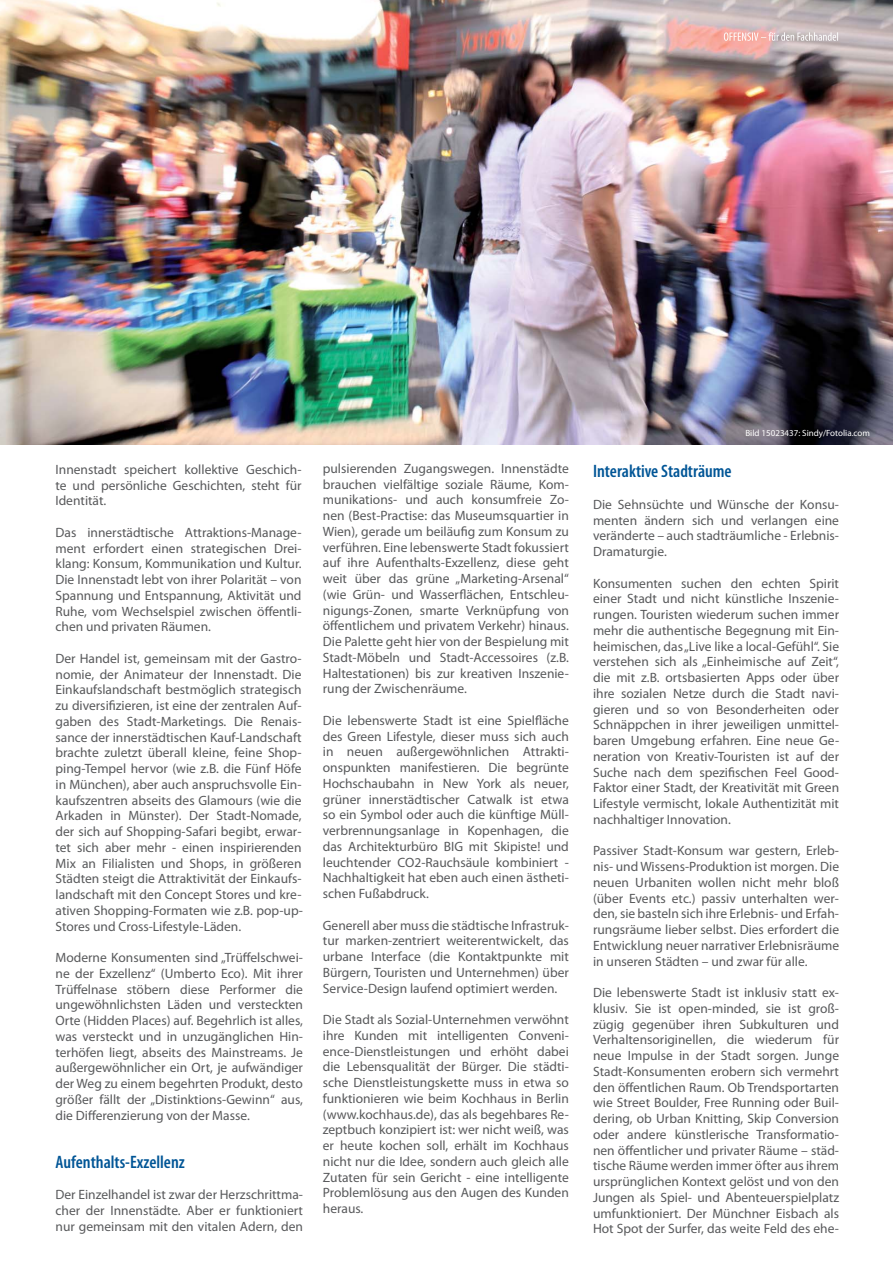
<style>
.page{position:relative;width:893px;height:1263px;background:#fff}
.page>*{position:absolute;margin:0;border:0;box-sizing:border-box;transform-origin:0 0}
.t1{font:600 condensed 18px "Myriad Pro";color:#005596}
.t2{font:13.5px/15.8px "Myriad Pro";color:#58595b;text-align:justify}
.t3{font:9px "Myriad Pro";color:#fff}
</style>
<div class="page">
<img style="left:0;top:0;width:893px;height:444px">
<svg style="left:724px;top:32px;width:114px;height:9px"></svg>
<p class="t2" style="left:56px;top:462px;width:248px">Innenstadt speichert kollektive Geschich&shy;te und persönliche Geschichten, steht für Identität.</p>
<p class="t2" style="left:56px;top:525px;width:248px">Das innerstädtische Attraktions-Manage&shy;ment erfordert einen strategischen Drei&shy;klang: Konsum, Kommunikation und Kultur.<br>Die Innenstadt lebt von ihrer Polarität – von Spannung und Entspannung, Aktivität und Ruhe, vom Wechselspiel zwischen öffentli&shy;chen und privaten Räumen.</p>
<p class="t2" style="left:56px;top:651px;width:249px">Der Handel ist, gemeinsam mit der Gastro&shy;nomie, der Animateur der Innenstadt. Die Einkaufslandschaft bestmöglich strategisch zu diversifizieren, ist eine der zentralen Auf&shy;gaben des Stadt-Marketings. Die Renais&shy;sance der innerstädtischen Kauf-Landschaft brachte zuletzt überall kleine, feine Shop&shy;ping-Tempel hervor (wie z.B. die Fünf Höfe in München), aber auch anspruchsvolle Ein&shy;kaufszentren abseits des Glamours (wie die Arkaden in Münster). Der Stadt-Nomade, der sich auf Shopping-Safari begibt, erwar&shy;tet sich aber mehr - einen inspirierenden Mix an Filialisten und Shops, in größeren Städten steigt die Attraktivität der Einkaufs&shy;landschaft mit den Concept Stores und kre&shy;ativen Shopping-Formaten wie z.B. pop-up-Stores und Cross-Lifestyle-Läden.</p>
<p class="t2" style="left:56px;top:951px;width:249px">Moderne Konsumenten sind „Trüffelschwei&shy;ne der Exzellenz“ (Umberto Eco). Mit ihrer Trüffelnase stöbern diese Performer die ungewöhnlichsten Läden und versteckten Orte (Hidden Places) auf. Begehrlich ist alles, was versteckt und in unzugänglichen Hin&shy;terhöfen liegt, abseits des Mainstreams. Je außergewöhnlicher ein Ort, je aufwändiger der Weg zu einem begehrten Produkt, desto größer fällt der „Distinktions-Gewinn“ aus, die Differenzierung von der Masse.</p>
<h1 class="t1" style="left:56px;top:1155px;width:131px">Aufenthalts-Exzellenz</h1>
<p class="t2" style="left:56px;top:1188px;width:249px">Der Einzelhandel ist zwar der Herzschrittma&shy;cher der Innenstädte. Aber er funktioniert nur gemeinsam mit den vitalen Adern, den</p>
<p class="t2" style="left:323px;top:461px;width:248px">pulsierenden Zugangswegen. Innenstädte brauchen vielfältige soziale Räume, Kom&shy;munikations- und auch konsumfreie Zo&shy;nen (Best-Practise: das Museumsquartier in Wien), gerade um beiläufig zum Konsum zu verführen. Eine lebenswerte Stadt fokussiert auf ihre Aufenthalts-Exzellenz, diese geht weit über das grüne „Marketing-Arsenal“ (wie Grün- und Wasserflächen, Entschleu&shy;nigungs-Zonen, smarte Verknüpfung von öffentlichem und privatem Verkehr) hinaus.<br>Die Palette geht hier von der Bespielung mit Stadt-Möbeln und Stadt-Accessoires (z.B.<br>Haltestationen) bis zur kreativen Inszenie&shy;rung der Zwischenräume.</p>
<p class="t2" style="left:323px;top:713px;width:248px">Die lebenswerte Stadt ist eine Spielfläche des Green Lifestyle, dieser muss sich auch in neuen außergewöhnlichen Attrakti&shy;onspunkten manifestieren. Die begrünte Hochschaubahn in New York als neuer, grüner innerstädtischer Catwalk ist etwa so ein Symbol oder auch die künftige Müll&shy;verbrennungsanlage in Kopenhagen, die das Architekturbüro BIG mit Skipiste! und leuchtender CO2-Rauchsäule kombiniert - Nachhaltigkeit hat eben auch einen ästheti&shy;schen Fußabdruck.</p>
<p class="t2" style="left:323px;top:918px;width:248px">Generell aber muss die städtische Infrastruk&shy;tur marken-zentriert weiterentwickelt, das urbane Interface (die Kontaktpunkte mit Bürgern, Touristen und Unternehmen) über Service-Design laufend optimiert werden.</p>
<p class="t2" style="left:323px;top:1013px;width:248px">Die Stadt als Sozial-Unternehmen verwöhnt ihre Kunden mit intelligenten Conveni&shy;ence-Dienstleistungen und erhöht dabei die Lebensqualität der Bürger. Die städti&shy;sche Dienstleistungskette muss in etwa so funktionieren wie beim Kochhaus in Berlin (www.kochhaus.de), das als begehbares Re&shy;zeptbuch konzipiert ist: wer nicht weiß, was er heute kochen soll, erhält im Kochhaus nicht nur die Idee, sondern auch gleich alle Zutaten für sein Gericht - eine intelligente Problemlösung aus den Augen des Kunden heraus.</p>
<p class="t3" style="left:745px;top:430px;width:126px">Bild 15023437: Sindy/Fotolia.com</p>
<h1 class="t1" style="left:593px;top:464px;width:140px">Interaktive Stadträume</h1>
<p class="t2" style="left:593px;top:497px;width:248px">Die Sehnsüchte und Wünsche der Konsu&shy;menten ändern sich und verlangen eine veränderte – auch stadträumliche - Erlebnis-Dramaturgie.</p>
<p class="t2" style="left:593px;top:576px;width:248px">Konsumenten suchen den echten Spirit einer Stadt und nicht künstliche Inszenie&shy;rungen. Touristen wiederum suchen immer mehr die authentische Begegnung mit Ein&shy;heimischen, das „Live like a local-Gefühl“. Sie verstehen sich als „Einheimische auf Zeit“, die mit z.B. ortsbasierten Apps oder über ihre sozialen Netze durch die Stadt navi&shy;gieren und so von Besonderheiten oder Schnäppchen in ihrer jeweiligen unmittel&shy;baren Umgebung erfahren. Eine neue Ge&shy;neration von Kreativ-Touristen ist auf der Suche nach dem spezifischen Feel Good-Faktor einer Stadt, der Kreativität mit Green Lifestyle vermischt, lokale Authentizität mit nachhaltiger Innovation.</p>
<p class="t2" style="left:593px;top:844px;width:248px">Passiver Stadt-Konsum war gestern, Erleb&shy;nis- und Wissens-Produktion ist morgen. Die neuen Urbaniten wollen nicht mehr bloß (über Events etc.) passiv unterhalten wer&shy;den, sie basteln sich ihre Erlebnis- und Erfah&shy;rungsräume lieber selbst. Dies erfordert die Entwicklung neuer narrativer Erlebnisräume in unseren Städten – und zwar für alle.</p>
<p class="t2" style="left:593px;top:986px;width:248px">Die lebenswerte Stadt ist inklusiv statt ex&shy;klusiv. Sie ist open-minded, sie ist groß&shy;zügig gegenüber ihren Subkulturen und Verhaltensoriginellen, die wiederum für neue Impulse in der Stadt sorgen. Junge Stadt-Konsumenten erobern sich vermehrt den öffentlichen Raum. Ob Trendsportarten wie Street Boulder, Free Running oder Buil&shy;dering, ob Urban Knitting, Skip Conversion oder andere künstlerische Transformatio&shy;nen öffentlicher und privater Räume – städ&shy;tische Räume werden immer öfter aus ihrem ursprünglichen Kontext gelöst und von den Jungen als Spiel- und Abenteuerspielplatz umfunktioniert. Der Münchner Eisbach als Hot Spot der Surfer, das weite Feld des ehe-</p>
</div>
